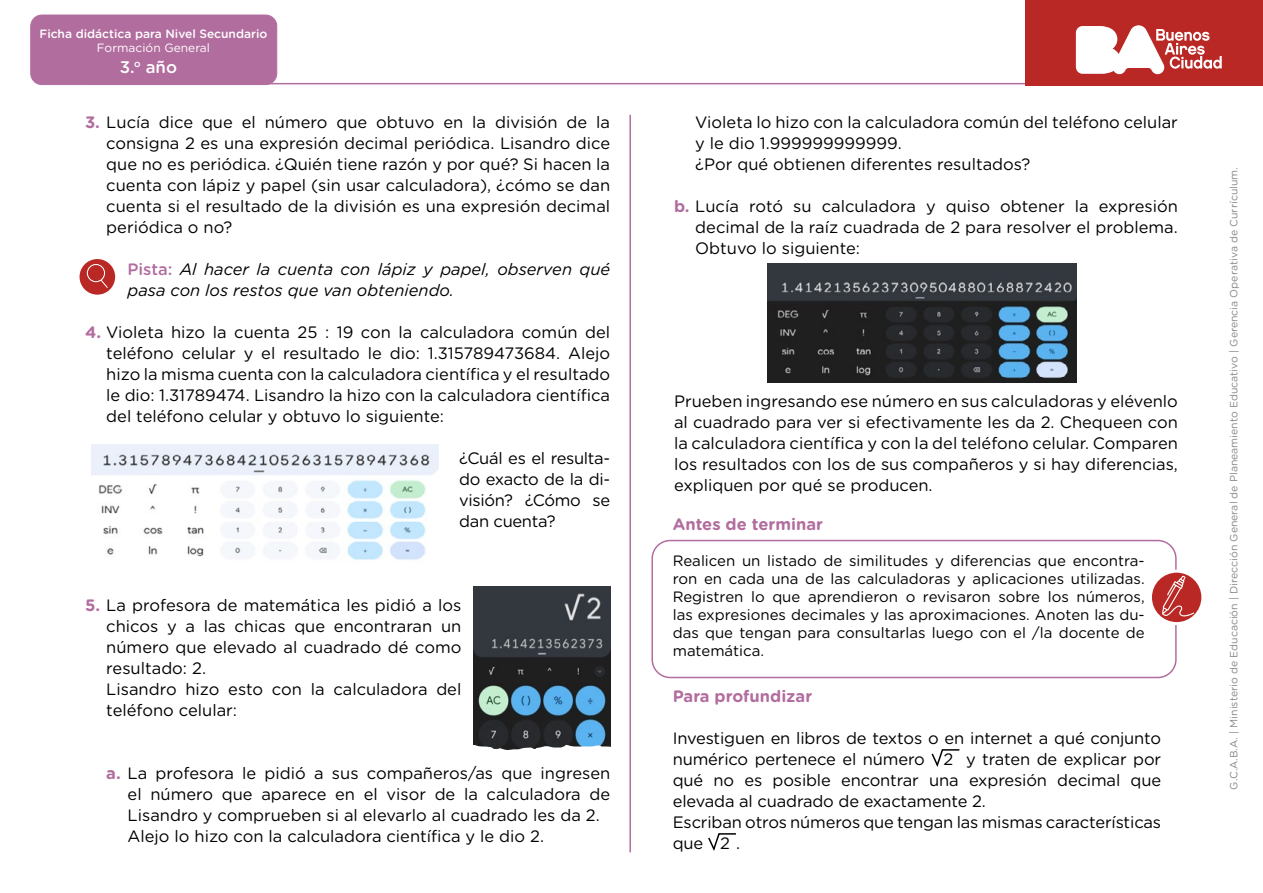
<style>
.page{position:relative;width:1263px;height:893px;background:#fff}
.page>*{position:absolute;margin:0;border:0;box-sizing:border-box;transform-origin:0 0}
.t1{font:500 16.8px "Gotham Rounded";color:#fff}
.t2{font:16.5px/21px "Gotham Rounded";color:#000;text-align:justify}
.t3{font:italic 16.5px/21px "Gotham Rounded";color:#000}
.t4{font:700 16.5px "Gotham Rounded";color:#b26d9f}
.t5{font:15px/18px "Gotham Rounded";color:#000;text-align:justify}
.t6{font:500 12px "Gotham Rounded";color:#fff}
.t7{font:12px "Gotham Rounded";color:#fff}
.t8{font:10.5px "Gotham Rounded";color:#878787}
.s1{font-weight:700;color:#b26d9f}
.s2{font-weight:500;font-style:normal;color:#b26d9f}
</style>
<div class="page">
<div style="left:31px;top:15px;width:246px;height:70px;background:#b26d9f;border-radius:11px"></div>
<div style="left:30px;top:15px;width:247px;height:70px;border:1px solid #b26d9f;border-radius:11px"></div>
<hr style="left:84px;top:83px;width:1179px;height:1px;background:#b26d9f">
<div style="left:1025px;top:0;width:238px;height:85px;background:#b92824"></div>
<svg style="left:1076px;top:25px;width:146px;height:49px"></svg>
<div style="left:651px;top:540px;width:526px;height:138px;border:2px solid #b26d9f;border-radius:18px"></div>
<svg style="left:1150px;top:571px;width:53px;height:53px"></svg>
<div style="left:1149px;top:570px;width:55px;height:55px;border:3px solid #fff;border-radius:50%"></div>
<svg style="left:1162px;top:576px;width:32px;height:40px"></svg>
<hr style="left:629px;top:115px;width:2px;height:737px;background:#b26d9f">
<svg style="left:931px;top:749px;width:29px;height:18px"></svg>
<svg style="left:708px;top:833px;width:28px;height:18px"></svg>
<svg style="left:78px;top:258px;width:39px;height:38px"></svg>
<div style="left:77px;top:256px;width:41px;height:42px;border:3px solid #fff;border-radius:50%"></div>
<svg style="left:87px;top:264px;width:21px;height:24px"></svg>
<img style="left:91px;top:444px;width:348px;height:116px">
<img style="left:474px;top:587px;width:136px;height:158px">
<svg style="left:474px;top:745px;width:137px;height:5px"></svg>
<img style="left:768px;top:264px;width:308px;height:119px">
<p class="t6" style="left:39px;top:25px;width:229px">Ficha didáctica para Nivel Secundario</p>
<p class="t7" style="left:97px;top:40px;width:115px">Formación General</p>
<p class="t1" style="left:120px;top:55px;width:59px">3.<sup>o</sup> año</p>
<p class="t2" style="left:106px;top:111px;width:505px;text-indent:-21px"><span class="s1">3.</span> Lucía dice que el número que obtuvo en la división de la consigna 2 es una expresión decimal periódica. Lisandro dice que no es periódica. ¿Quién tiene razón y por qué? Si hacen la cuenta con lápiz y papel (sin usar calculadora), ¿cómo se dan cuenta si el resultado de la división es una expresión decimal periódica o no?</p>
<p class="t3" style="left:128px;top:258px;width:484px"><span class="s2">Pista:</span> Al hacer la cuenta con lápiz y papel, observen qué pasa con los restos que van obteniendo.</p>
<p class="t2" style="left:106px;top:321px;width:505px;text-indent:-21px"><span class="s1">4.</span> Violeta hizo la cuenta 25 : 19 con la calculadora común del teléfono celular y el resultado le dio: 1.315789473684. Alejo hizo la misma cuenta con la calculadora científica y el resultado le dio: 1.31789474. Lisandro la hizo con la calculadora científica del teléfono celular y obtuvo lo siguiente:</p>
<p class="t2" style="left:459px;top:447px;width:152px">¿Cuál es el resulta&shy;do exacto de la di&shy;visión? ¿Cómo se dan cuenta?</p>
<p class="t2" style="left:106px;top:594px;width:357px;text-align:left;text-indent:-21px"><span class="s1">5.</span> La profesora de matemática les pidió a los chicos y a las chicas que encontraran un número que elevado al cuadrado dé como resultado: 2.<br>Lisandro hizo esto con la calculadora del teléfono celular:</p>
<p class="t2" style="left:128px;top:762px;width:484px;text-align:left;text-indent:-21px"><span class="s1">a.</span> La profesora le pidió a sus compañeros/as que ingresen el número que aparece en el visor de la calculadora de Lisandro y comprueben si al elevarlo al cuadrado les da 2.<br>Alejo lo hizo con la calculadora científica y le dio 2.</p>
<p class="t2" style="left:695px;top:111px;width:484px;text-align:left">Violeta lo hizo con la calculadora común del teléfono celular y le dio 1.999999999999.<br>¿Por qué obtienen diferentes resultados?</p>
<p class="t2" style="left:695px;top:195px;width:484px;text-indent:-21px"><span class="s1">b.</span> Lucía rotó su calculadora y quiso obtener la expresión decimal de la raíz cuadrada de 2 para resolver el problema.<br>Obtuvo lo siguiente:</p>
<p class="t2" style="left:674px;top:390px;width:505px">Prueben ingresando ese número en sus calculadoras y elévenlo al cuadrado para ver si efectivamente les da 2. Chequeen con la calculadora científica y con la del teléfono celular. Comparen los resultados con los de sus compañeros y si hay diferencias, expliquen por qué se producen.</p>
<p class="t4" style="left:673px;top:512px;width:152px">Antes de terminar</p>
<p class="t5" style="left:673px;top:551px;width:473px">Realicen un listado de similitudes y diferencias que encontra&shy;ron en cada una de las calculadoras y aplicaciones utilizadas.<br>Registren lo que aprendieron o revisaron sobre los números, las expresiones decimales y las aproximaciones. Anoten las du&shy;das que tengan para consultarlas luego con el /la docente de matemática.</p>
<p class="t4" style="left:673px;top:684px;width:141px">Para profundizar</p>
<p class="t2" style="left:673px;top:727px;width:490px;text-align:left">Investiguen en libros de textos o en internet a qué conjunto numérico pertenece el número 2 y traten de explicar por qué no es posible encontrar una expresión decimal que elevada al cuadrado de exactamente 2.<br>Escriban otros números que tengan las mismas características que 2 .</p>
<p class="t8" style="left:1226px;top:790px;width:624px;rotate:-90deg">G.C.A.B.A. | Ministerio de Educación | Dirección General de Planeamiento Educativo | Gerencia Operativa de Currículum.</p>
</div>
